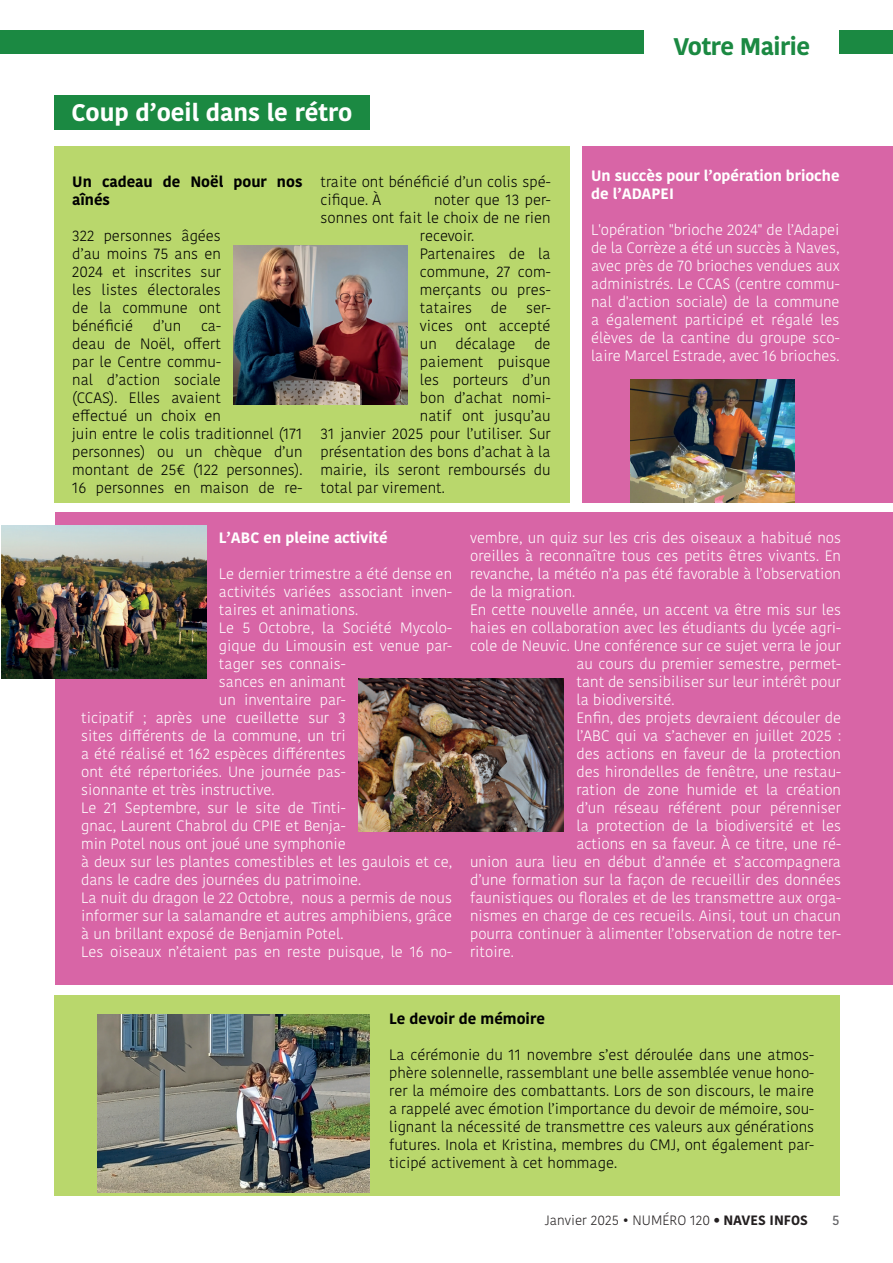
<style>
.page{position:relative;width:893px;height:1263px;background:#fff}
.page>*{position:absolute;margin:0;border:0;box-sizing:border-box;transform-origin:0 0}
.t1{font:700 24px "Kohinoor Bangla";color:#fff}
.t2{font:700 24px "Kohinoor Bangla";letter-spacing:-.02em;color:#1b8942}
.t3{font:300 15px/18px "Kohinoor Bangla";color:#fff;text-align:justify}
.t4{font:300 15px/18px "Kohinoor Bangla";color:#000001;text-align:justify}
.t5{font:700 15px/18px "Kohinoor Bangla";color:#fff}
.t6{font:700 15px/18px "Kohinoor Bangla";color:#000001}
.t7{font:300 13.5px "Kohinoor Bangla";color:#231f20}
.t8{font:500 13.5px "Kohinoor Bangla";color:#636366}
.s1{font-family:"DIN Alternate";font-weight:700}
.s2{font-weight:700}
</style>
<div class="page">
<div style="left:0;top:30px;width:893px;height:24px;background:#1b8942"></div>
<div style="left:645px;top:20px;width:194px;height:44px;background:#fff"></div>
<div style="left:54px;top:146px;width:516px;height:356px;background:#b9d76c"></div>
<div style="left:54px;top:95px;width:316px;height:34px;background:#1b8942"></div>
<div style="left:55px;top:512px;width:838px;height:472px;background:#d865a6"></div>
<div style="left:55px;top:995px;width:785px;height:201px;background:#b9d76c"></div>
<img style="left:98px;top:1014px;width:272px;height:179px">
<img style="left:359px;top:679px;width:205px;height:153px">
<div style="left:583px;top:146px;width:310px;height:356px;background:#d865a6"></div>
<img style="left:1px;top:525px;width:205px;height:154px">
<img style="left:234px;top:245px;width:173px;height:159px">
<img style="left:630px;top:380px;width:164px;height:122px">
<p class="t1" style="left:72px;top:91px;width:282px">Coup d’oeil dans le rétro</p>
<p class="t6" style="left:72px;top:172px;width:232px">Un cadeau de Noël pour nos aînés</p>
<p class="t4" style="left:72px;top:226px;width:150px">322 personnes âgées d’au moins 75 ans en 2024 et inscrites sur les listes électorales de la commune ont bénéficié</p>
<p class="t4" style="left:153px;top:316px;width:30px">d’un</p>
<p class="t4" style="left:72px;top:316px;width:232px;text-align:left;text-indent:129px">ca-<br>deau de Noël, offert<br>par le Centre commu-<br>nal d’action sociale<br>(CCAS). Elles avaient<br>effectué un choix en<br>juin entre le colis traditionnel (171 personnes) ou un chèque d’un montant de 25€ (122 personnes).<br>16 personnes en maison de re-</p>
<p class="t4" style="left:320px;top:172px;width:232px">traite ont bénéficié d’un colis spé&shy;cifique. À</p>
<p class="t4" style="left:434px;top:190px;width:118px">noter que 13 per-</p>
<p class="t4" style="left:320px;top:208px;width:232px">sonnes ont fait le choix de ne rien</p>
<p class="t4" style="left:420px;top:226px;width:56px">recevoir.</p>
<p class="t4" style="left:420px;top:244px;width:132px">Partenaires de la commune, 27 com&shy;merçants ou pres&shy;tataires</p>
<p class="t4" style="left:491px;top:298px;width:18px">de</p>
<p class="t4" style="left:420px;top:298px;width:132px;text-indent:106px">ser&shy;vices ont accepté un</p>
<p class="t4" style="left:456px;top:334px;width:61px">décalage</p>
<p class="t4" style="left:534px;top:334px;width:18px">de</p>
<p class="t4" style="left:420px;top:352px;width:132px">paiement puisque</p>
<p class="t4" style="left:420px;top:370px;width:132px">les porteurs d’un</p>
<p class="t4" style="left:420px;top:388px;width:132px">bon d’achat nomi-</p>
<p class="t4" style="left:420px;top:406px;width:132px">natif ont jusqu’au</p>
<p class="t4" style="left:320px;top:424px;width:232px">31 janvier 2025 pour l’utiliser. Sur</p>
<p class="t4" style="left:320px;top:442px;width:232px">présentation des bons d’achat à la</p>
<p class="t4" style="left:320px;top:460px;width:232px">mairie, ils seront remboursés du</p>
<p class="t4" style="left:320px;top:478px;width:126px">total par virement.</p>
<p class="t2" style="left:673px;top:25px;width:138px">Votre Mairie</p>
<p class="t5" style="left:591px;top:166px;width:250px">Un succès pour l’opération brioche de l’ADAPEI</p>
<p class="t3" style="left:591px;top:220px;width:250px">L'opération "brioche 2024" de l’Adapei de la Corrèze a été un succès à Naves, avec près de 70 brioches vendues aux administrés. Le CCAS (centre commu&shy;nal d'action sociale) de la commune a également participé et régalé les élèves de la cantine du groupe sco&shy;laire Marcel Estrade, avec 16 brioches.</p>
<p class="t5" style="left:219px;top:528px;width:170px">L’ABC en pleine activité</p>
<p class="t3" style="left:219px;top:565px;width:235px">Le dernier trimestre a été dense en activités variées associant inven&shy;taires et animations.</p>
<p class="t3" style="left:219px;top:619px;width:235px">Le 5 Octobre, la Société Mycolo-</p>
<p class="t3" style="left:219px;top:637px;width:235px">gique du Limousin est venue par-</p>
<p class="t3" style="left:219px;top:655px;width:128px">tager ses connais-</p>
<p class="t3" style="left:219px;top:673px;width:128px">sances en animant</p>
<p class="t3" style="left:219px;top:691px;width:128px">un inventaire par-</p>
<p class="t3" style="left:81px;top:709px;width:266px">ticipatif ; après une cueillette sur 3</p>
<p class="t3" style="left:81px;top:727px;width:266px">sites différents de la commune, un tri</p>
<p class="t3" style="left:81px;top:745px;width:266px">a été réalisé et 162 espèces différentes</p>
<p class="t3" style="left:81px;top:763px;width:266px">ont été répertoriées. Une journée pas-</p>
<p class="t3" style="left:81px;top:781px;width:195px">sionnante et très instructive.</p>
<p class="t3" style="left:81px;top:799px;width:372px;text-align:left">Le 21 Septembre, sur le site de Tinti-<br>gnac, Laurent Chabrol du CPIE et Benja-<br>min Potel nous ont joué une symphonie<br>à deux sur les plantes comestibles et les gaulois et ce, dans le cadre des journées du patrimoine.</p>
<p class="t3" style="left:81px;top:889px;width:372px">La nuit du dragon le 22 Octobre, nous a permis de nous informer sur la salamandre et autres amphibiens, grâce à un brillant exposé de Benjamin Potel.</p>
<p class="t3" style="left:81px;top:943px;width:372px">Les oiseaux n’étaient pas en reste puisque, le 16 no-</p>
<p class="t3" style="left:470px;top:529px;width:372px">vembre, un quiz sur les cris des oiseaux a habitué nos oreilles à reconnaître tous ces petits êtres vivants. En revanche, la météo n’a pas été favorable à l’observation de la migration.</p>
<p class="t3" style="left:470px;top:601px;width:372px">En cette nouvelle année, un accent va être mis sur les</p>
<p class="t3" style="left:470px;top:619px;width:372px">haies en collaboration avec les étudiants du lycée agri-</p>
<p class="t3" style="left:470px;top:637px;width:372px">cole de Neuvic. Une conférence sur ce sujet verra le jour</p>
<p class="t3" style="left:576px;top:655px;width:266px">au cours du premier semestre, permet-</p>
<p class="t3" style="left:576px;top:673px;width:266px">tant de sensibiliser sur leur intérêt pour</p>
<p class="t3" style="left:576px;top:691px;width:99px">la biodiversité.</p>
<p class="t3" style="left:576px;top:709px;width:266px">Enfin, des projets devraient découler de</p>
<p class="t3" style="left:576px;top:727px;width:266px">l’ABC qui va s’achever en juillet 2025 :</p>
<p class="t3" style="left:576px;top:745px;width:266px">des actions en faveur de la protection</p>
<p class="t3" style="left:576px;top:763px;width:266px">des hirondelles de fenêtre, une restau-</p>
<p class="t3" style="left:576px;top:781px;width:266px">ration de zone humide et la création</p>
<p class="t3" style="left:576px;top:799px;width:266px">d’un réseau référent pour pérenniser</p>
<p class="t3" style="left:576px;top:817px;width:266px">la protection de la biodiversité et les</p>
<p class="t3" style="left:576px;top:835px;width:266px">actions en sa faveur. À ce titre, une ré-</p>
<p class="t3" style="left:470px;top:853px;width:372px">union aura lieu en début d’année et s’accompagnera</p>
<p class="t3" style="left:470px;top:871px;width:372px">d’une formation sur la façon de recueillir des données</p>
<p class="t3" style="left:470px;top:889px;width:372px">faunistiques ou florales et de les transmettre aux orga-</p>
<p class="t3" style="left:470px;top:907px;width:372px">nismes en charge de ces recueils. Ainsi, tout un chacun</p>
<p class="t3" style="left:470px;top:925px;width:372px">pourra continuer à alimenter l’observation de notre ter-</p>
<p class="t3" style="left:470px;top:943px;width:45px">ritoire.</p>
<p class="t6" style="left:389px;top:1009px;width:157px">Le devoir de mémoire</p>
<p class="t4" style="left:389px;top:1046px;width:426px">La cérémonie du 11 novembre s’est déroulée dans une atmos&shy;phère solennelle, rassemblant une belle assemblée venue hono&shy;rer la mémoire des combattants. Lors de son discours, le maire a rappelé avec émotion l’importance du devoir de mémoire, sou&shy;lignant la nécessité de transmettre ces valeurs aux générations futures. Inola et Kristina, membres du CMJ, ont également par&shy;ticipé activement à cet hommage.</p>
<p class="t7" style="left:545px;top:1210px;width:265px">Janvier 2025 • NUMÉRO 120 <span class="s1">•</span> <span class="s2">NAVES INFOS</span></p>
<p class="t8" style="left:832px;top:1209px;width:9px">5</p>
</div>
